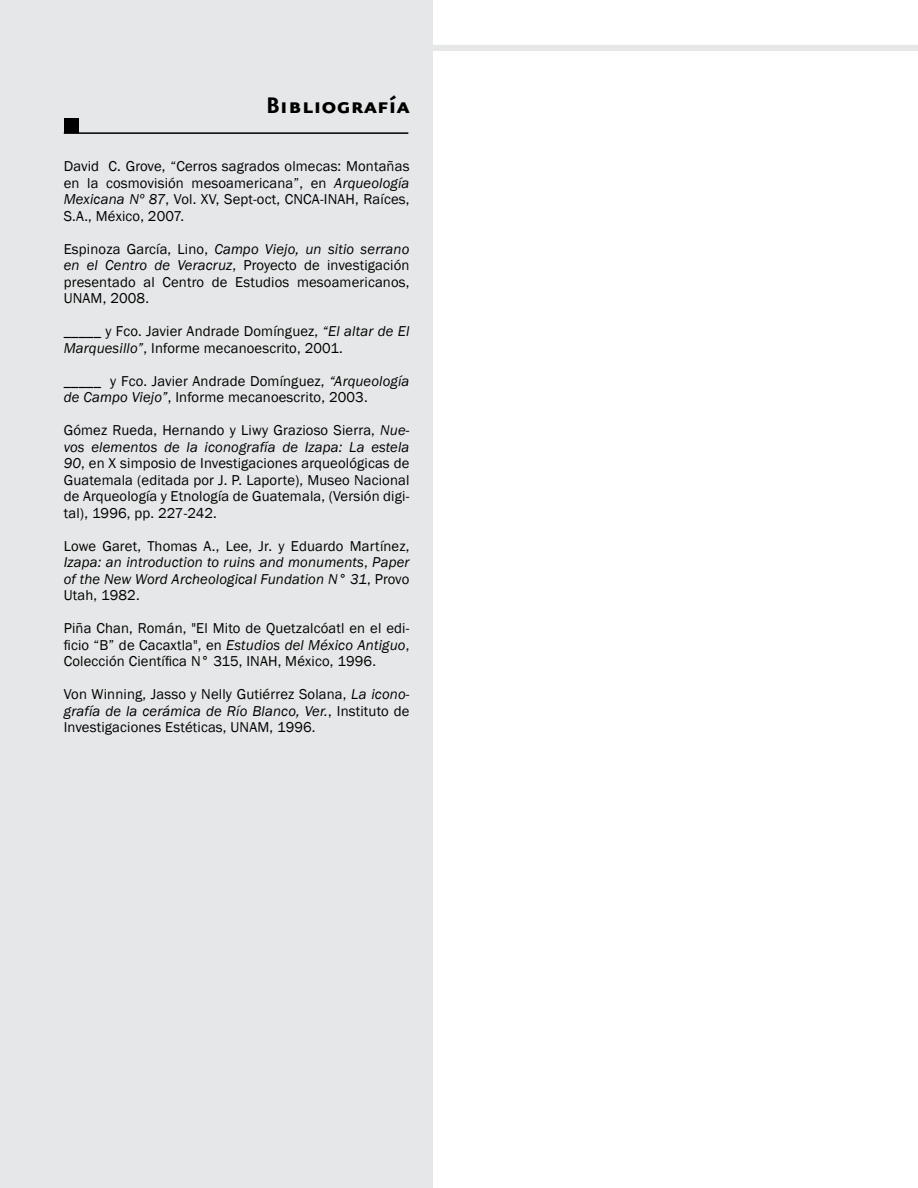
<style>
.page{position:relative;width:918px;height:1188px;background:#fff}
.page>*{position:absolute;margin:0;border:0;box-sizing:border-box;transform-origin:0 0}
.t1{font:27px "Eureka Sans Bold Caps";color:#000}
.t2{font:14.7px/16.5px "Franklin Gothic Book 2";letter-spacing:.01em;color:#000;text-align:justify}
.t3{font:italic 14.7px/16.5px "Franklin Gothic";letter-spacing:.01em;color:#000}
.t4{font:14.7px/16.5px "Franklin Gothic";letter-spacing:.01em;color:#000}
.s1{font-family:"Franklin Gothic";font-style:italic}
.s2{font-family:"Franklin Gothic Book 2";font-style:normal}
.s3{font-style:italic}
.s4{font-family:"Franklin Gothic Book 2"}
</style>
<div class="page">
<svg style="left:432px;top:0;width:486px;height:51px"></svg>
<div style="left:0;top:0;width:432px;height:1188px;background:#e6e7e8"></div>
<hr style="left:64px;top:132px;width:344px;height:2px;background:#000">
<div style="left:64px;top:119px;width:14px;height:14px;background:#000"></div>
<h1 class="t1" style="left:266px;top:92px;width:145px">Bibliografía</h1>
<p class="t2" style="left:64px;top:159px;width:347px">David C. Grove, “Cerros sagrados olmecas: Montañas en la cosmovisión mesoamericana”, en <span class="s1">Arqueología Mexicana Nº 87</span>, Vol. XV, Sept-oct, CNCA-INAH, Raíces, S.A., México, 2007.</p>
<p class="t3" style="left:64px;top:241px;width:347px"><span class="s2">Espinoza García, Lino,</span> Campo Viejo, un sitio serrano</p>
<p class="t2" style="left:64px;top:258px;width:347px"><span class="s1">en el Centro de Veracruz</span>, Proyecto de investigación presentado al Centro de Estudios mesoamericanos, UNAM, 2008.</p>
<p class="t2" style="left:64px;top:324px;width:347px">_____ y Fco. Javier Andrade Domínguez, <span class="s1">“El altar de El<br>Marquesillo”</span>, Informe mecanoescrito, 2001.</p>
<p class="t2" style="left:64px;top:373px;width:347px">_____ y Fco. Javier Andrade Domínguez, <span class="s1">“Arqueología de Campo Viejo”</span>, Informe mecanoescrito, 2003.</p>
<p class="t2" style="left:64px;top:423px;width:347px">Gómez Rueda, Hernando y Liwy Grazioso Sierra, <span class="s1">Nue-</span></p>
<p class="t3" style="left:64px;top:439px;width:347px">vos elementos de la iconografía de Izapa: La estela</p>
<p class="t2" style="left:64px;top:455px;width:347px"><span class="s1">90</span>, en X simposio de Investigaciones arqueológicas de Guatemala (editada por J. P. Laporte), Museo Nacional de Arqueología y Etnología de Guatemala, (Versión digi&shy;tal), 1996, pp. 227-242.</p>
<p class="t2" style="left:64px;top:538px;width:347px">Lowe Garet, Thomas A., Lee, Jr. y Eduardo Martínez,</p>
<p class="t3" style="left:64px;top:554px;width:347px">Izapa: an introduction to ruins and monuments<span class="s2">,</span> Paper of the New Word Archeological Fundation N° 31<span class="s2">, Provo</span></p>
<p class="t2" style="left:64px;top:587px;width:77px">Utah, 1982.</p>
<p class="t2" style="left:64px;top:620px;width:347px">Piña Chan, Román, "El Mito de Quetzalcóatl en el edi-</p>
<p class="t4" style="left:64px;top:637px;width:347px">ficio “B” de Cacaxtla", en <span class="s3">Estudios del México Antiguo</span><span class="s4">,<br></span>Colección Científica N° 315, INAH, México, 1996.</p>
<p class="t2" style="left:64px;top:686px;width:347px">Von Winning, Jasso y Nelly Gutiérrez Solana, <span class="s1">La icono-</span></p>
<p class="t3" style="left:64px;top:703px;width:347px">grafía de la cerámica de Río Blanco, Ver.<span class="s2">, Instituto de</span></p>
<p class="t2" style="left:64px;top:719px;width:253px">Investigaciones Estéticas, UNAM, 1996.</p>
</div>
